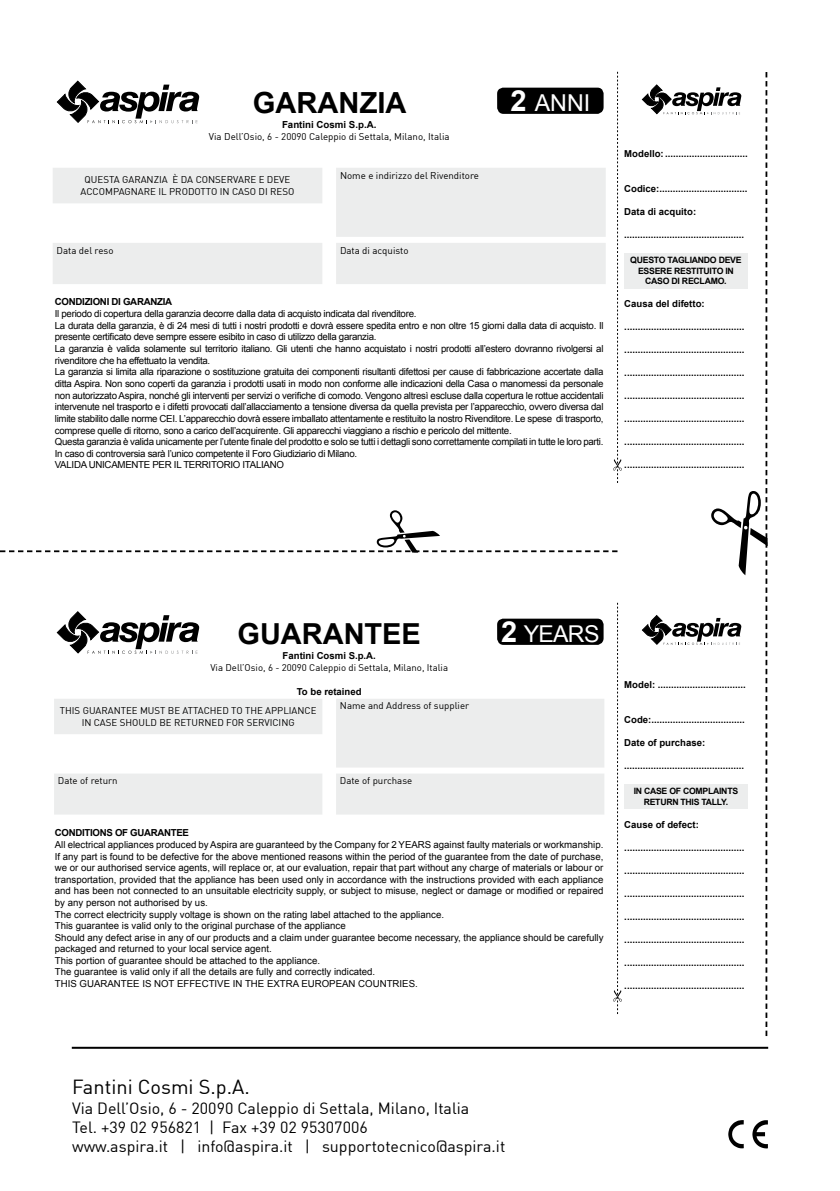
<style>
.page{position:relative;width:840px;height:1191px;background:#fff}
.page>*{position:absolute;margin:0;border:0;box-sizing:border-box;transform-origin:0 0}
.t1{font:700 29px "Arial";color:#000}
.t2{font:23.2px "Arial";letter-spacing:-.03em;color:#fff}
.t3{font:20px "DIN";color:#000}
.t4{font:16px/19.2px "DIN";color:#000}
.t5{font:9.6px/11.6px "Arial";letter-spacing:-.03em;color:#000}
.t6{font:9.6px/11.6px "Arial";color:#000}
.t7{font:700 9.6px "Arial";color:#000}
.t8{font:9.6px/11.6px "DIN";color:#000;text-align:center}
.t9{font:700 9.6px "Arial";letter-spacing:-.03em;color:#000}
.t10{font:700 8.8px/10.4px "Arial";letter-spacing:-.03em;color:#000;text-align:center}
.t11{font:700 8.6px/10.4px "Arial";letter-spacing:-.03em;color:#000;text-align:center}
.s1{font-weight:700;font-size:29px}
</style>
<div class="page">
<svg style="left:53px;top:168px;width:552px;height:116px;fill:#eceded"></svg>
<svg style="left:613px;top:72px;width:8px;height:411px"></svg>
<div style="left:623px;top:253px;width:124px;height:35px;background:#eceded"></div>
<div style="left:497px;top:88px;width:106px;height:26px;background:#000;border-radius:6px"></div>
<svg style="left:56px;top:81px;width:143px;height:42px"></svg>
<div style="left:624px;top:784px;width:123px;height:24px;background:#eceded"></div>
<svg style="left:54px;top:699px;width:550px;height:115px;fill:#eceded"></svg>
<svg style="left:613px;top:603px;width:8px;height:411px"></svg>
<div style="left:497px;top:618px;width:106px;height:27px;background:#000;border-radius:6px"></div>
<svg style="left:56px;top:612px;width:143px;height:42px"></svg>
<svg style="left:728px;top:1120px;width:15px;height:28px"></svg>
<svg style="left:752px;top:1120px;width:15px;height:28px"></svg>
<hr style="left:72px;top:1046px;width:695px;height:2px;background:#000">
<svg style="left:641px;top:72px;width:126px;height:964px"></svg>
<svg style="left:0;top:550px;width:617px;height:2px"></svg>
<h1 class="t1" style="left:253px;top:84px;width:155px">GARANZIA</h1>
<p class="t7" style="left:282px;top:118px;width:96px">Fantini Cosmi S.p.A.</p>
<p class="t8" style="left:209px;top:130px;width:242px">Via Dell’Osio, 6 - 20090 Caleppio di Settala, Milano, Italia</p>
<p class="t8" style="left:81px;top:174px;width:215px">QUESTA GARANZIA è DA CONSERVARE E D EVE<br>ACCOMPAGNARE IL PRODOTTO IN CASO D I RESO</p>
<p class="t8" style="left:340px;top:169px;width:140px">Nome e indirizzo del Rivenditore</p>
<p class="t8" style="left:57px;top:244px;width:58px">Data del reso</p>
<p class="t8" style="left:340px;top:244px;width:70px">Data di acquisto</p>
<h2 class="t2" style="left:510px;top:87px;width:81px"><span class="s1">2</span> ANNI</h2>
<p class="t9" style="left:55px;top:296px;width:119px">CONDIZIONI DI GARANZIA</p>
<p class="t5" style="left:55px;top:308px;width:550px">Il periodo di copertura della garanzia decorre dalla data di acquisto indicata dal rivenditore.<br>La durata della garanzia, è di 24 mesi di tutti i nostri prodotti e dovrà essere spedita entro e non oltre 15 giorni dalla data di acquisto. Il presente certificato deve sempre essere esibito in caso di utilizzo della garanzia.<br>La garanzia è valida solamente sul territorio italiano. Gli utenti che hanno acquistato i nostri prodotti all’estero dovranno rivolgersi al rivenditore che ha effettuato la vendita.<br>La garanzia si limita alla riparazione o sostituzione gratuita dei componenti risultanti difettosi per cause di fabbricazione accertate dalla ditta Aspira. Non sono coperti da garanzia i prodotti usati in modo non conforme alle indicazioni della Casa o manomessi da personale non autorizzato Aspira, nonché gli interventi per servizi o verifiche di comodo. Vengono altresì escluse dalla copertura le rottue accidentali intervenute nel trasporto e i difetti provocati dall’allacciamento a tensione diversa da quella prevista per l’apparecchio, ovvero diversa dal limite stabilito dalle norme CEI. L’apparecchio dovrà essere imballato attentamente e restituito la nostro Rivenditore. Le spese di trasporto, comprese quelle di ritorno, sono a carico dell’acquirente. Gli apparecchi viaggiano a rischio e pericolo del mittente.<br>Questa garanzia è valida unicamente per l’utente finale del prodotto e solo se tutti i dettagli sono correttamente compilati in tutte le loro parti.<br>In caso di controversia sarà l’unico competente il Foro Giudiziario di Milano.<br>VALIDA UNICAMENTE PER IL TERRITORIO ITALIANO</p>
<p class="t7" style="left:624px;top:148px;width:125px">Modello: ...............................</p>
<p class="t7" style="left:624px;top:182px;width:124px">Codice:.................................</p>
<p class="t7" style="left:624px;top:205px;width:73px">Data di acquito:</p>
<p class="t7" style="left:624px;top:228px;width:121px">.............................................</p>
<p class="t10" style="left:630px;top:255px;width:113px">QUESTO TAGLIANDO DEVE<br>ESSERE RESTITUITO IN<br>CASO DI RECLAMO.</p>
<p class="t7" style="left:624px;top:297px;width:82px">Causa del difetto:</p>
<p class="t7" style="left:624px;top:320px;width:121px">.............................................</p>
<p class="t7" style="left:624px;top:343px;width:121px">.............................................</p>
<p class="t7" style="left:624px;top:366px;width:121px">.............................................</p>
<p class="t7" style="left:624px;top:389px;width:121px">.............................................</p>
<p class="t7" style="left:624px;top:412px;width:121px">.............................................</p>
<p class="t7" style="left:624px;top:435px;width:121px">.............................................</p>
<p class="t7" style="left:624px;top:458px;width:121px">.............................................</p>
<h1 class="t1" style="left:237px;top:615px;width:185px">GUARANTEE</h1>
<p class="t7" style="left:282px;top:649px;width:95px">Fantini Cosmi S.p.A.</p>
<p class="t8" style="left:210px;top:661px;width:239px">Via Dell’Osio, 6 - 20090 Caleppio di Settala, Milano, Italia</p>
<p class="t7" style="left:296px;top:685px;width:66px">To be retained</p>
<p class="t8" style="left:60px;top:704px;width:258px">THIS GUARANTEE MUST B E ATTACHED TO THE APPLIANCE<br>IN CASE SHOULD BE RETURNED FOR SERVICING</p>
<p class="t8" style="left:340px;top:700px;width:131px">Name and Address of supplier</p>
<p class="t8" style="left:58px;top:775px;width:61px">Date of return</p>
<p class="t8" style="left:340px;top:775px;width:74px">Date of purchase</p>
<h2 class="t2" style="left:501px;top:618px;width:100px"><span class="s1">2</span> YEARS</h2>
<p class="t9" style="left:55px;top:826px;width:136px">CONDITIONS OF GUARANTEE</p>
<p class="t6" style="left:55px;top:839px;width:550px">All electrical appliances produced by Aspira are guaranteed by the Company for 2 YEARS against faulty materials or workmanship.<br>If any part is found to be defective for the above mentioned reasons within the period of the guarantee from the date of purchase, we or our authorised service agents, will replace or, at our evaluation, repair that part without any charge of materials or labour or transportation, provided that the appliance has been used only in accordance with the instructions provided with each appliance and has been not connected to an unsuitable electricity supply, or subject to misuse, neglect or damage or modified or repaired by any person not authorised by us.<br>The correct electricity supply voltage is shown on the rating label attached to the appliance.<br>This guarantee is valid only to the original purchase of the appliance<br>Should any defect arise in any of our products and a claim under guarantee become necessary, the appliance should be carefully packaged and returned to your local service agent.<br>This portion of guarantee should be attached to the appliance.<br>The guarantee is valid only if all the details are fully and correctly indicated.<br>THIS GUARANTEE IS NOT EFFECTIVE IN THE EXTRA EUROPEAN COUNTRIES.</p>
<p class="t7" style="left:624px;top:678px;width:123px">Model: .................................</p>
<p class="t7" style="left:624px;top:713px;width:122px">Code:...................................</p>
<p class="t7" style="left:624px;top:736px;width:82px">Date of purchase:</p>
<p class="t7" style="left:624px;top:759px;width:121px">.............................................</p>
<p class="t11" style="left:633px;top:786px;width:106px">IN CASE OF COMPLAINTS<br>RETURN THIS TALLY.</p>
<p class="t7" style="left:624px;top:818px;width:76px">Cause of defect:</p>
<p class="t7" style="left:624px;top:841px;width:121px">.............................................</p>
<p class="t7" style="left:624px;top:864px;width:121px">.............................................</p>
<p class="t7" style="left:624px;top:887px;width:121px">.............................................</p>
<p class="t7" style="left:624px;top:910px;width:121px">.............................................</p>
<p class="t7" style="left:624px;top:933px;width:121px">.............................................</p>
<p class="t7" style="left:624px;top:956px;width:121px">.............................................</p>
<p class="t7" style="left:624px;top:979px;width:121px">.............................................</p>
<h3 class="t3" style="left:72px;top:1074px;width:179px">Fantini Cosmi S.p.A.</h3>
<h3 class="t4" style="left:72px;top:1097px;width:434px">Via Dell’Osio, 6 - 20090 Caleppio di Settala, Milano, Italia<br>Tel. +39 02 956821 | Fax +39 02 95307006<br>www.aspira.it | info@aspira.it | supportotecnico@aspira.it</h3>
</div>
